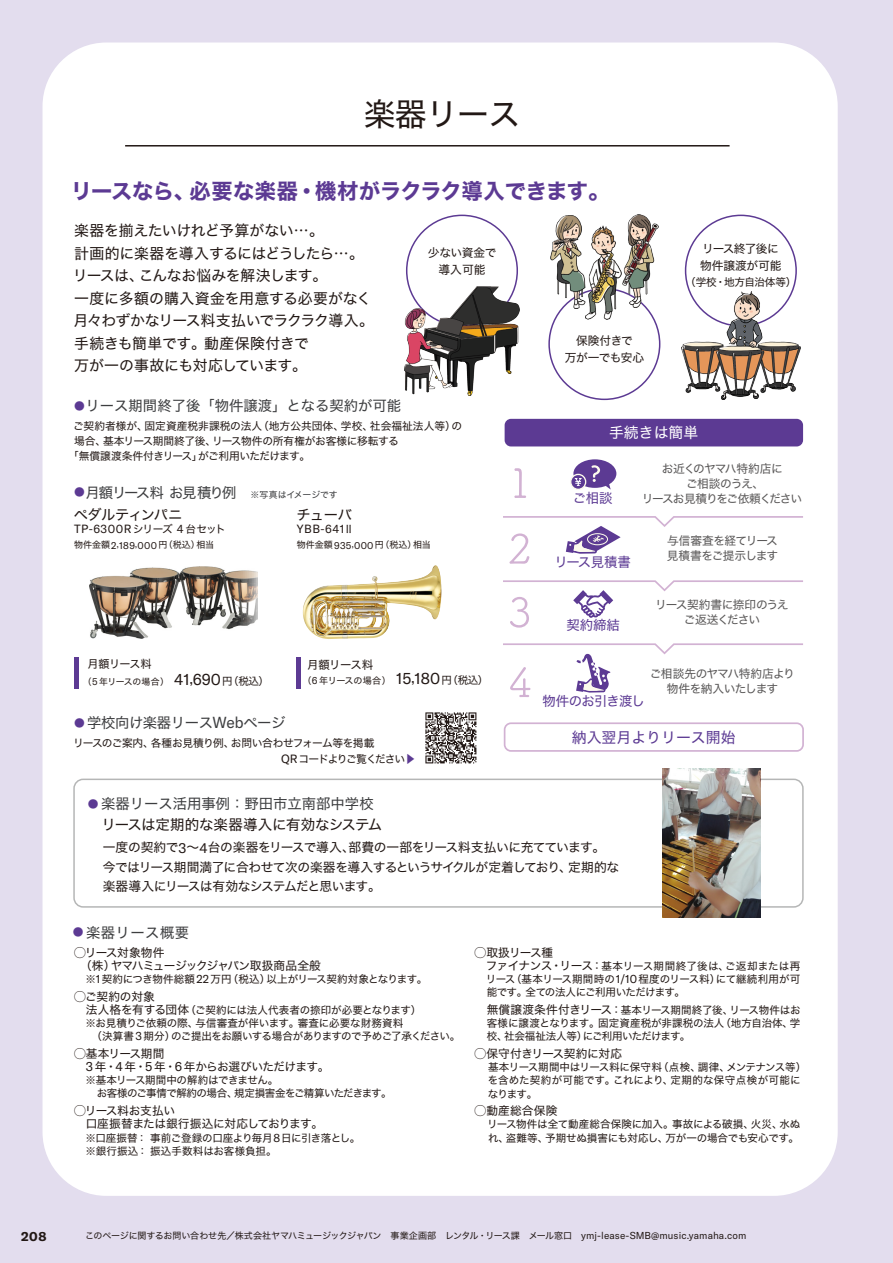
<style>
.page{position:relative;width:893px;height:1263px;background:#e3ddee}
.page>*{position:absolute;margin:0;border:0;box-sizing:border-box;transform-origin:0 0}
.t1{font:31.95px "Hira Kaku Std N W4";letter-spacing:-.02em;color:#221815}
.t2{font:21.3px "Hira Kaku Std N W7";letter-spacing:-.015em;color:#5c3a93}
.t3{font:14.85px/22.5px "Hira Kaku Std N W4";letter-spacing:-.02em;color:#221815}
.t4{font:14.85px "Hira Kaku Std N W4";color:#5c3a93}
.t5{font:14.85px "Hira Kaku Std N W4";color:#fff}
.t6{font:14.55px "Hira Kaku Std N W4";letter-spacing:-.01em;color:#221815}
.t7{font:14.4px "Hira Kaku Std N W4";color:#3d3e40}
.t8{font:14.4px "Hira Kaku Std N W4";letter-spacing:-.085em;color:#3d3e40}
.t9{font:14.4px "Hira Kaku Std N W4";letter-spacing:-.03em;color:#3d3e40}
.t10{font:14.4px "Hira Kaku Std N W4";letter-spacing:.03em;color:#3d3e40}
.t11{font:14.25px "Hira Kaku Std N W4";letter-spacing:-.04em;color:#221815}
.t12{font:13.35px "Hira Kaku Std N W4";letter-spacing:-.045em;color:#5c3a93}
.t13{font:700 12.9px "GT America Y";color:#221815}
.t14{font:12.75px/19.5px "Hira Kaku Std N W4";letter-spacing:-.035em;color:#221815}
.t15{font:11.7px/16.5px "Hira Kaku Std N W4";letter-spacing:-.03em;color:#221815}
.t16{font:11.7px/15px "Hira Kaku Std N W4";letter-spacing:-.05em;color:#595757}
.t17{font:11.7px/15px "Hira Kaku Std N W4";letter-spacing:-.09em;color:#595757;text-align:center}
.t18{font:11.7px/13.2px "Hira Kaku Std N W4";letter-spacing:-.055em;color:#221815}
.t19{font:11.7px/13.2px "Hira Kaku Std N W4";letter-spacing:-.06em;color:#221815}
.t20{font:11.7px "GT America Y";letter-spacing:.04em;color:#221815}
.t21{font:11.7px/16.5px "Hira Kaku Std N W4";letter-spacing:-.01em;color:#221815;text-align:center}
.t22{font:11.4px "Hira Kaku Std N W4";letter-spacing:-.04em;color:#221815}
.t23{font:11.1px "Hira Kaku Std N W4";letter-spacing:-.04em;color:#221815}
.t24{font:10.8px "Hira Kaku Std N W4";letter-spacing:-.03em;color:#221815}
.t25{font:10.8px "Hira Kaku Std N W4";color:#221815}
.t26{font:10.8px "Hira Kaku Std N W4";letter-spacing:-.1em;color:#221815}
.t27{font:10.65px "Hira Kaku Std N W4";letter-spacing:-.02em;color:#221815}
.t28{font:10.5px/13.2px "Hira Kaku Std N W4";letter-spacing:-.02em;color:#221815}
.t29{font:10.5px/13.2px "Hira Kaku Std N W4";letter-spacing:-.055em;color:#221815}
.t30{font:9.15px "Hira Kaku Std N W4";letter-spacing:-.035em;color:#221815}
.t31{font:9px "Hira Kaku Std N W4";letter-spacing:-.02em;color:#221815}
.t32{font:8.85px "Hira Kaku Std N W4";letter-spacing:-.035em;color:#221815}
.s1{font-size:10.8px;color:#5c3a93}
.s2{font-size:8.85px}
.s3{font-family:"G Tamerica mono";font-size:10.65px}
.s4{font-family:"Hira Kaku Std N W4";font-size:10.65px}
.s5{font-family:"GT America Y";font-size:9.9px}
.s6{font-family:"G Tamerica mono"}
.s7{font-family:"GT America Y";font-size:9.75px}
.s8{font-family:"GT America Y";font-size:15.9px}
.s9{font-family:"G Tamerica mono";font-size:14.4px}
.s10{font-size:10.5px}
.s11{font-family:"GT America Y";font-size:10.05px}
.s12{font-family:"GT America Y";font-size:15.75px}
.s13{font-family:"GT America Y";font-size:11.85px}
.s14{font-family:"Koz Go Pro";color:#5c3a93}
.s15{font-family:"GT America Y";font-size:14.1px}
.s16{font-family:"GT America Y";font-size:11.55px}
.s17{font-size:11.7px}
.s18{font-family:"GT America Y";font-size:12.9px}
</style>
<div class="page">
<div style="left:43px;top:43px;width:795px;height:1153px;background:#fff;border-radius:64px"></div>
<img style="left:681px;top:291px;width:119px;height:109px">
<img style="left:550px;top:215px;width:36px;height:93px">
<img style="left:586px;top:226px;width:35px;height:93px">
<img style="left:623px;top:215px;width:36px;height:93px">
<img style="left:404px;top:286px;width:116px;height:110px">
<hr style="left:125px;top:145px;width:605px;height:2px;background:#221815">
<div style="left:73px;top:778px;width:731px;height:130px;border:2px solid #b5b6b6;border-radius:9px"></div>
<img style="left:662px;top:769px;width:98px;height:148px">
<img style="left:89px;top:567px;width:169px;height:71px">
<hr style="left:75px;top:657px;width:4px;height:31px;background:#5c3a93">
<hr style="left:297px;top:657px;width:4px;height:31px;background:#5c3a93">
<img style="left:303px;top:565px;width:139px;height:74px">
<svg style="left:514px;top:468px;width:12px;height:30px"></svg>
<div style="left:573px;top:459px;width:43px;height:29px;background:#5c3a93;border-radius:50%"></div>
<svg style="left:570px;top:465px;width:41px;height:25px"></svg>
<div style="left:505px;top:419px;width:298px;height:27px;background:#5c3a93;border-radius:6px"></div>
<div style="left:504px;top:722px;width:300px;height:30px;border:2px solid #d2b2d3;border-radius:6px"></div>
<svg style="left:503px;top:516px;width:300px;height:48px"></svg>
<svg style="left:503px;top:580px;width:300px;height:48px"></svg>
<svg style="left:503px;top:643px;width:300px;height:54px"></svg>
<svg style="left:425px;top:712px;width:51px;height:51px"></svg>
<h1 class="t1" style="left:364px;top:90px;width:158px">楽器リース</h1>
<h2 class="t2" style="left:71px;top:174px;width:540px">リースなら、必要な楽器・機材がラクラク導入できます。</h2>
<h3 class="t3" style="left:73px;top:219px;width:303px">楽器を揃えたいけれど予算がない…。<br>計画的に楽器を導入するにはどうしたら…。リースは、こんなお悩みを解決します。<br>一度に多額の購入資金を用意する必要がなく月々わずかなリース料支払いでラクラク導入。手続きも簡単です。動産保険付きで<br>万が一の事故にも対応しています。</h3>
<h3 class="t7" style="left:74px;top:394px;width:329px"><span class="s1">●</span>リース期間終了後「物件譲渡」となる契約が可能</h3>
<p class="t21" style="left:428px;top:245px;width:70px">少ない資金で導入可能</p>
<p class="t15" style="left:565px;top:333px;width:81px;text-align:center">保険付きで<br>万が一でも安心</p>
<p class="t15" style="left:700px;top:241px;width:83px">リース終了後に物件譲渡が可能</p>
<p class="t27" style="left:685px;top:273px;width:113px">（学校・地方自治体等）</p>
<p class="t25" style="left:73px;top:418px;width:390px">ご契約者様が、固定資産税非課税の法人（地方公共団体、学校、社会福祉法人等）の</p>
<p class="t24" style="left:74px;top:433px;width:326px">場合、基本リース期間終了後、リース物件の所有権がお客様に移転する</p>
<p class="t24" style="left:68px;top:448px;width:244px">「無償譲渡条件付きリース」がご利用いただけます。</p>
<h3 class="t8" style="left:74px;top:481px;width:265px"><span class="s1">●</span>月額リース料お見積り例　<span class="s2">※写真はイメージです</span></h3>
<h3 class="t11" style="left:296px;top:504px;width:57px">チューバ</h3>
<p class="t20" style="left:297px;top:522px;width:59px">YBB<span class="s3">-</span>641<span class="s4">Ⅱ</span></p>
<p class="t31" style="left:297px;top:538px;width:135px">物件金額<span class="s5">935</span><span class="s6">,</span><span class="s5">000</span>円（税込）相当</p>
<h3 class="t11" style="left:74px;top:504px;width:110px">ペダルティンパニ</h3>
<p class="t20" style="left:74px;top:522px;width:153px">TP<span class="s3">-</span>6300R<span class="s4">シリーズ</span> 4<span class="s4">台セット</span></p>
<p class="t31" style="left:74px;top:538px;width:142px">物件金額<span class="s5">2</span><span class="s6">,</span><span class="s5">189</span><span class="s6">,</span><span class="s5">000</span>円（税込）相当</p>
<p class="t23" style="left:87px;top:656px;width:66px">月額リース料</p>
<p class="t32" style="left:83px;top:675px;width:188px">（<span class="s7">5</span> 年リースの場合）　<span class="s8">41</span><span class="s9">,</span><span class="s8">690</span><span class="s10">円（税込）</span></p>
<p class="t22" style="left:307px;top:656px;width:68px">月額リース料</p>
<p class="t30" style="left:302px;top:674px;width:188px">（<span class="s11">6</span> 年リースの場合）　<span class="s8">15</span><span class="s9">,</span><span class="s8">180</span><span class="s10">円（税込）</span></p>
<h3 class="t9" style="left:74px;top:711px;width:213px"><span class="s1">●</span> 学校向け楽器リース<span class="s12">Web</span>ページ</h3>
<p class="t26" style="left:281px;top:750px;width:136px"><span class="s13">QR</span>コードよりご覧ください<span class="s14">▶</span></p>
<p class="t24" style="left:73px;top:735px;width:303px">リースのご案内、各種お見積り例、お問い合わせフォーム等を掲載</p>
<h3 class="t5" style="left:609px;top:421px;width:91px">手続きは簡単</h3>
<p class="t12" style="left:573px;top:488px;width:41px">ご相談</p>
<p class="t12" style="left:554px;top:552px;width:78px">リース見積書</p>
<p class="t17" style="left:642px;top:461px;width:162px">お近くのヤマハ特約店に<br>ご相談のうえ、<br>リースお見積りをご依頼ください</p>
<p class="t16" style="left:667px;top:533px;width:113px">与信審査を経てリース見積書をご提示します</p>
<p class="t16" style="left:655px;top:597px;width:135px">リース契約書に捺印のうえ</p>
<p class="t12" style="left:566px;top:615px;width:55px">契約締結</p>
<p class="t17" style="left:684px;top:612px;width:78px">ご返送ください</p>
<p class="t16" style="left:650px;top:666px;width:147px;text-align:center">ご相談先のヤマハ特約店より物件を納入いたします</p>
<p class="t12" style="left:542px;top:691px;width:104px">物件のお引き渡し</p>
<h3 class="t4" style="left:572px;top:726px;width:165px">納入翌月よりリース開始</h3>
<h3 class="t7" style="left:88px;top:793px;width:287px"><span class="s1">●</span> 楽器リース活用事例：野田市立南部中学校</h3>
<h3 class="t6" style="left:101px;top:814px;width:282px">リースは定期的な楽器導入に有効なシステム</h3>
<p class="t14" style="left:103px;top:838px;width:518px">一度の契約で<span class="s15">3</span>～<span class="s15">4</span>台の楽器をリースで導入、部費の一部をリース料支払いに充てています。今ではリース期間満了に合わせて次の楽器を導入するというサイクルが定着しており、定期的な楽器導入にリースは有効なシステムだと思います。</p>
<h3 class="t10" style="left:73px;top:921px;width:118px"><span class="s1">●</span> 楽器リース概要</h3>
<p class="t19" style="left:80px;top:945px;width:242px;text-indent:-6px">◯リース対象物件<br>（株）ヤマハミュージックジャパン取扱商品全般</p>
<p class="t28" style="left:86px;top:972px;width:343px">※<span class="s16">1</span>契約につき物件総額<span class="s16">22</span>万円（税込）以上がリース契約対象となります。</p>
<p class="t15" style="left:74px;top:988px;width:82px">◯ご契約の対象</p>
<p class="t28" style="left:86px;top:1003px;width:376px"><span class="s17">法人格を有する団体</span>（ご契約には法人代表者の捺印が必要となります）<br>※お見積りご依頼の際、与信審査が伴います。審査に必要な財務資料<br>　（決算書 <span class="s16">3</span> 期分）のご提出をお願いする場合がありますので予めご了承ください。</p>
<p class="t18" style="left:86px;top:1047px;width:245px;text-indent:-12px">◯基本リース期間<br><span class="s18">3</span> 年・<span class="s18">4</span> 年・<span class="s18">5</span> 年・<span class="s18">6</span> 年からお選びいただけます。</p>
<p class="t29" style="left:97px;top:1074px;width:296px;text-indent:-11px">※基本リース期間中の解約はできません。<br>お客様のご事情で解約の場合、規定損害金をご精算いただきます。</p>
<p class="t15" style="left:86px;top:1104px;width:239px;line-height:13.2px;text-indent:-12px">◯リース料お支払い<br>口座振替または銀行振込に対応しております。</p>
<p class="t28" style="left:86px;top:1131px;width:276px">※口座振替：事前ご登録の口座より毎月<span class="s16">8</span>日に引き落とし。※銀行振込：振込手数料はお客様負担。</p>
<p class="t15" style="left:474px;top:944px;width:80px">◯取扱リース種</p>
<p class="t28" style="left:486px;top:959px;width:316px;text-align:justify"><span class="s17">ファイナンス・リース：</span>基本リース期間終了後は、ご返却または再リース（基本リース期間時の<span class="s16">1/10</span>程度のリース料）にて継続利用が可能です。全ての法人にご利用いただけます。</p>
<p class="t28" style="left:487px;top:1003px;width:315px;text-align:justify"><span class="s17">無償譲渡条件付きリース：</span>基本リース期間終了後、リース物件はお客様に譲渡となります。固定資産税が非課税の法人（地方自治体、学校、社会福祉法人等）にご利用いただけます。</p>
<p class="t15" style="left:474px;top:1045px;width:149px">◯保守付きリース契約に対応</p>
<p class="t28" style="left:488px;top:1061px;width:320px">基本リース期間中はリース料に保守料（点検、調律、メンテナンス等）を含めた契約が可能です。これにより、定期的な保守点検が可能になります。</p>
<p class="t15" style="left:474px;top:1102px;width:84px">◯動産総合保険</p>
<p class="t28" style="left:487px;top:1118px;width:315px">リース物件は全て動産総合保険に加入。事故による破損、火災、水ぬれ、盗難等、予期せぬ損害にも対応し、万が一の場合でも安心です。</p>
<p class="t13" style="left:21px;top:1228px;width:27px">208</p>
<p class="t31" style="left:85px;top:1229px;width:663px">このページに関するお問い合わせ先／株式会社ヤマハミュージックジャパン　事業企画部　レンタル・リース課　メール窓口　<span class="s5">ymj-lease-SMB@music.yamaha.com</span></p>
</div>
